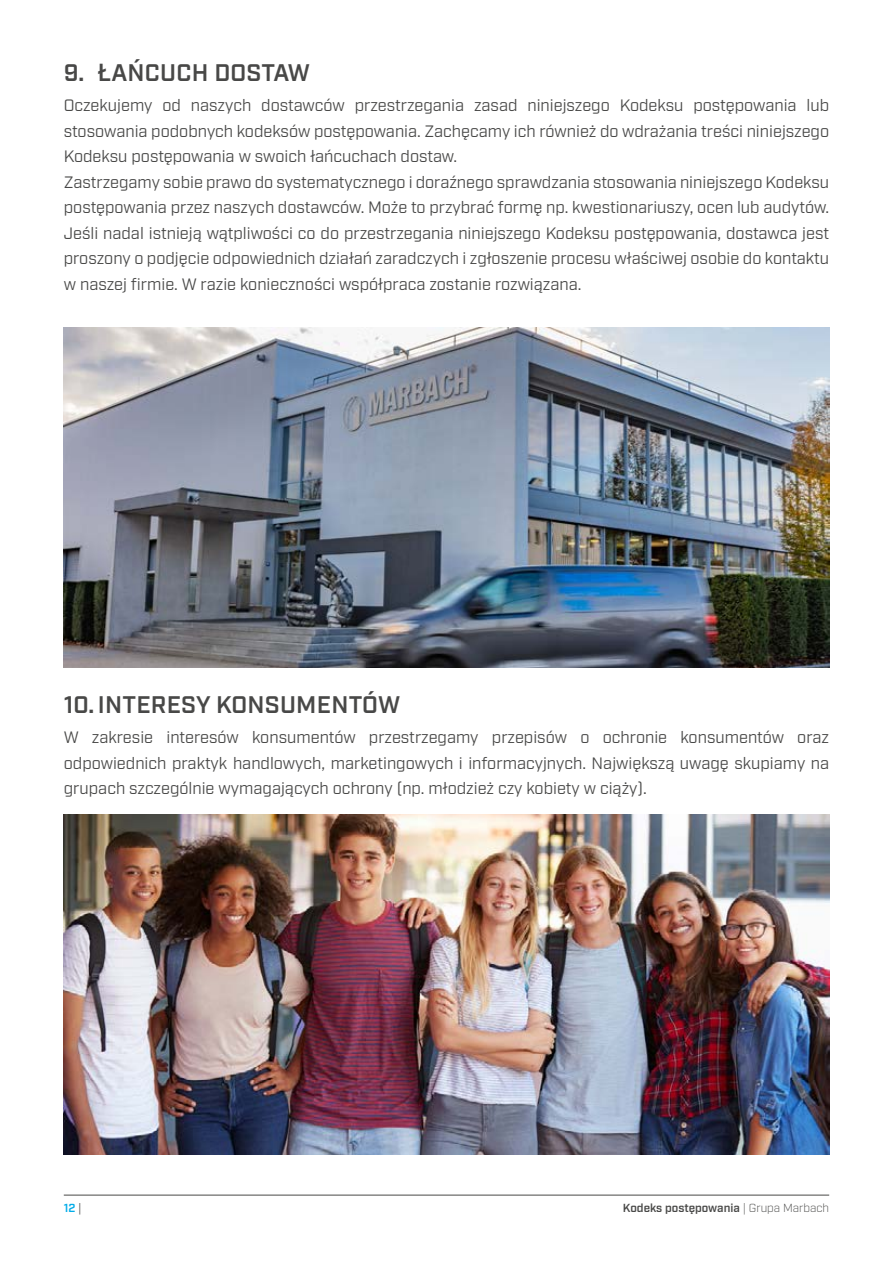
<style>
.page{position:relative;width:893px;height:1263px;background:#fff}
.page>*{position:absolute;margin:0;border:0;box-sizing:border-box;transform-origin:0 0}
.t1{font:600 24px "Industry";letter-spacing:.01em;color:#484847}
.copy_PL{font:16.5px/25.5px "Industry";color:#484847;text-align:justify}
.t2{font:600 11.7px "Industry";color:#484847}
.t3{font:600 11.7px "Industry";color:#00ace9}
.s1{font-weight:400;color:#484847}
.s2{font-weight:300}
</style>
<div class="page">
<hr style="left:64px;top:1195px;width:765px;height:1px;background:#484847">
<img style="left:64px;top:327px;width:765px;height:340px">
<img style="left:64px;top:814px;width:765px;height:340px">
<p class="t1" style="left:64px;top:59px;width:248px">9. ŁAŃCUCH DOSTAW</p>
<p class="copy_PL" style="left:64px;top:93px;width:767px">Oczekujemy od naszych dostawców przestrzegania zasad niniejszego Kodeksu postępowania lub stosowania podobnych kodeksów postępowania. Zachęcamy ich również do wdrażania treści niniejszego Kodeksu postępowania w swoich łańcuchach dostaw.</p>
<p class="copy_PL" style="left:64px;top:169px;width:767px">Zastrzegamy sobie prawo do systematycznego i doraźnego sprawdzania stosowania niniejszego Kodeksu postępowania przez naszych dostawców. Może to przybrać formę np. kwestionariuszy, ocen lub audytów.</p>
<p class="copy_PL" style="left:64px;top:220px;width:767px">Jeśli nadal istnieją wątpliwości co do przestrzegania niniejszego Kodeksu postępowania, dostawca jest proszony o podjęcie odpowiednich działań zaradczych i zgłoszenie procesu właściwej osobie do kontaktu w naszej firmie. W razie konieczności współpraca zostanie rozwiązana.</p>
<p class="t1" style="left:64px;top:691px;width:338px">10. INTERESY KONSUMENTÓW</p>
<p class="copy_PL" style="left:64px;top:725px;width:767px">W zakresie interesów konsumentów przestrzegamy przepisów o ochronie konsumentów oraz odpowiednich praktyk handlowych, marketingowych i informacyjnych. Największą uwagę skupiamy na grupach szczególnie wymagających ochrony (np. młodzież czy kobiety w ciąży).</p>
<p class="t3" style="left:64px;top:1201px;width:20px">12 <span class="s1">|</span></p>
<p class="t2" style="left:623px;top:1201px;width:208px">Kodeks postępowania <span class="s2">| Grupa Marbach</span></p>
</div>
